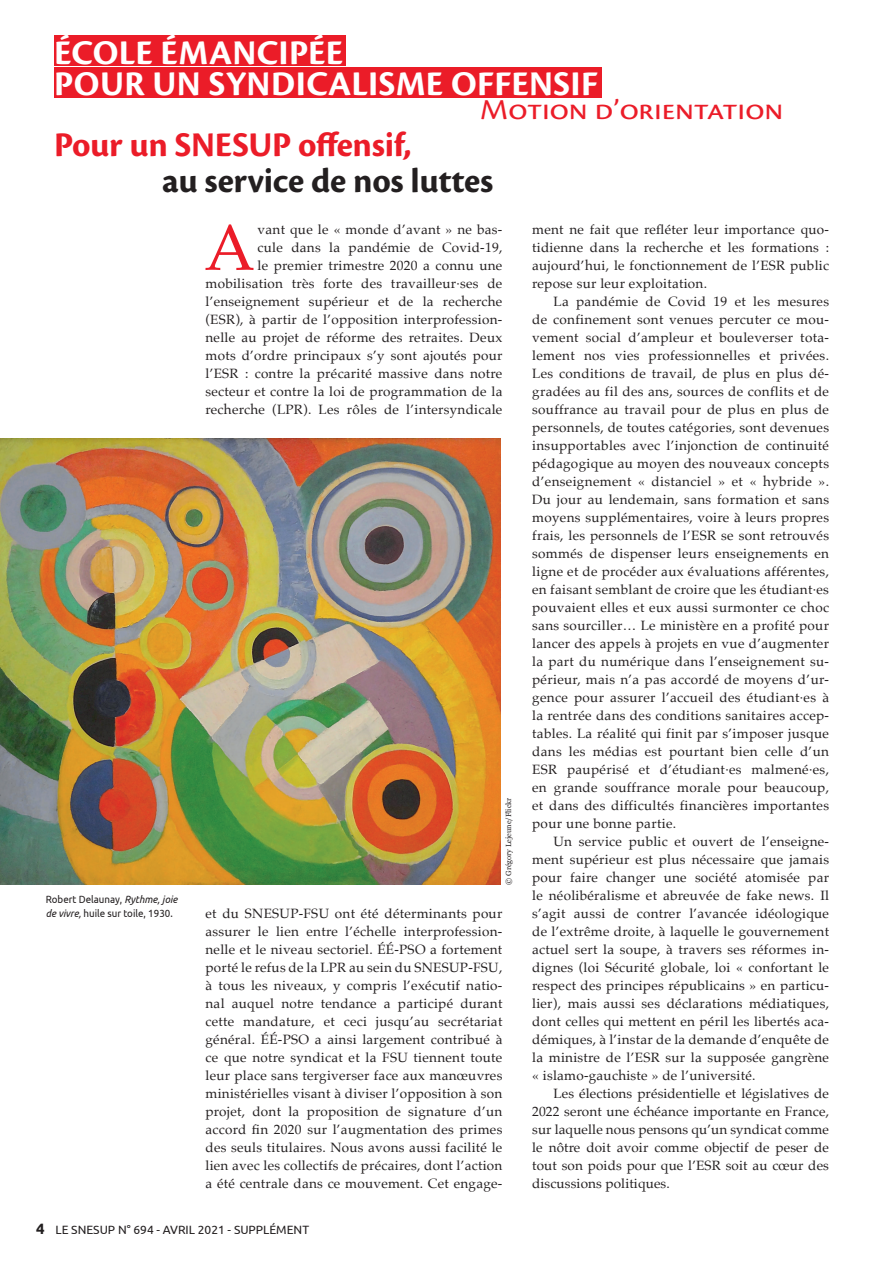
<style>
.page{position:relative;width:893px;height:1263px;background:#fff}
.page>*{position:absolute;margin:0;border:0;box-sizing:border-box;transform-origin:0 0}
.Texte_courant{font:65.1px "Palatino";color:#eb1c28}
.Chhapeau_centré{font:700 36px/31.5px "Cronos Pro";letter-spacing:.01em;color:#fff}
.Chhapeau_centré-2{font:700 36px "Cronos Pro";letter-spacing:-.01em;color:#eb1c28}
.Chhapeau_centré-3{font:700 36px "Cronos Pro";letter-spacing:-.005em;color:#231f20}
.Chhapeau_centré-4{font:30px "Cronos Pro";letter-spacing:-.005em;color:#eb1c28;scale:1.12 1}
.Texte_courant-2{font:13.5px/18px "Palatino";letter-spacing:.02em;color:#231f20;text-align:justify}
.t1{font:12px "Ubuntu";color:#231f20}
.Légende_photo{font:10.5px/13.5px "Ubuntu";color:#231f20;scale:.93 1}
.Copyright{font:7.5px "Georgia";color:#231f20}
.s1{font-style:italic}
.s2{font-weight:700;font-size:15px}
</style>
<div class="page">
<div style="left:54px;top:35px;width:291px;height:31px;background:#eb1c28"></div>
<div style="left:54px;top:67px;width:547px;height:31px;background:#eb1c28"></div>
<img style="left:0;top:438px;width:501px;height:446px">
<p class="Chhapeau_centré" style="left:54px;top:37px;width:545px">ÉCOLE ÉMANCIPÉE<br>POUR UN SYNDICALISME OFFENSIF</p>
<p class="Chhapeau_centré-4" style="left:480px;top:92px;width:272px">Motion d’orientation</p>
<p class="Chhapeau_centré-2" style="left:54px;top:124px;width:359px">Pour un SNESUP offensif,</p>
<p class="Chhapeau_centré-3" style="left:162px;top:160px;width:333px">au service de nos luttes</p>
<p class="Texte_courant" style="left:204px;top:194px;width:52px">A</p>
<p class="Texte_courant-2" style="left:532px;top:220px;width:298px">ment ne fait que refléter leur importance quo&shy;tidienne dans la recherche et les formations : aujourd’hui, le fonctionnement de l’ESR public repose sur leur exploitation.</p>
<p class="Texte_courant-2" style="left:532px;top:292px;width:298px;text-indent:21px">La pandémie de Covid 19 et les mesures de confinement sont venues percuter ce mou&shy;vement social d’ampleur et bouleverser tota&shy;lement nos vies professionnelles et privées.<br>Les conditions de travail, de plus en plus dé&shy;gradées au fil des ans, sources de conflits et de souffrance au travail pour de plus en plus de personnels, de toutes catégories, sont devenues insupportables avec l’injonction de continuité pédagogique au moyen des nouveaux concepts d’enseignement « distanciel » et « hybride ».<br>Du jour au lendemain, sans formation et sans moyens supplémentaires, voire à leurs propres frais, les personnels de l’ESR se sont retrouvés sommés de dispenser leurs enseignements en ligne et de procéder aux évaluations afférentes, en faisant semblant de croire que les étudiant·es pouvaient elles et eux aussi surmonter ce choc sans sourciller… Le ministère en a profité pour lancer des appels à projets en vue d’augmenter la part du numérique dans l’enseignement su&shy;périeur, mais n’a pas accordé de moyens d’ur&shy;gence pour assurer l’accueil des étudiant·es à la rentrée dans des conditions sanitaires accep&shy;tables. La réalité qui finit par s’imposer jusque dans les médias est pourtant bien celle d’un ESR paupérisé et d’étudiant·es malmené·es, en grande souffrance morale pour beaucoup, et dans des difficultés financières importantes pour une bonne partie.</p>
<p class="Texte_courant-2" style="left:532px;top:832px;width:298px;text-indent:21px">Un service public et ouvert de l’enseigne&shy;ment supérieur est plus nécessaire que jamais pour faire changer une société atomisée par le néolibéralisme et abreuvée de fake news. Il s’agit aussi de contrer l’avancée idéologique de l’extrême droite, à laquelle le gouvernement actuel sert la soupe, à travers ses réformes in&shy;dignes (loi Sécurité globale, loi « confortant le respect des principes républicains » en particu&shy;lier), mais aussi ses déclarations médiatiques, dont celles qui mettent en péril les libertés aca&shy;démiques, à l’instar de la demande d’enquête de la ministre de l’ESR sur la supposée gangrène « islamo-gauchiste » de l’université.</p>
<p class="Texte_courant-2" style="left:532px;top:1084px;width:298px;text-indent:21px">Les élections présidentielle et législatives de 2022 seront une échéance importante en France, sur laquelle nous pensons qu’un syndicat comme le nôtre doit avoir comme objectif de peser de tout son poids pour que l’ESR soit au cœur des discussions politiques.</p>
<p class="Texte_courant-2" style="left:206px;top:220px;width:298px;text-align:right">vant que le « monde d’avant » ne bas-<br>cule dans la pandémie de Covid-19,<br>le premier trimestre 2020 a connu une mobilisation très forte des travailleur·ses de l’enseignement supérieur et de la recherche (ESR), à partir de l’opposition interprofession&shy;nelle au projet de réforme des retraites. Deux mots d’ordre principaux s’y sont ajoutés pour l’ESR : contre la précarité massive dans notre secteur et contre la loi de programmation de la recherche (LPR). Les rôles de l’intersyndicale</p>
<p class="Copyright" style="left:503px;top:884px;width:88px;rotate:-90deg">© Grégory Lejeune/Flickr</p>
<p class="Légende_photo" style="left:46px;top:892px;width:143px">Robert Delaunay, <span class="s1">Rythme, joie de vivre,</span> huile sur toile, 1930.</p>
<p class="Texte_courant-2" style="left:206px;top:904px;width:298px">et du SNESUP-FSU ont été déterminants pour assurer le lien entre l’échelle interprofession&shy;nelle et le niveau sectoriel. ÉÉ-PSO a fortement porté le refus de la LPR au sein du SNESUP-FSU, à tous les niveaux, y compris l’exécutif natio&shy;nal auquel notre tendance a participé durant cette mandature, et ceci jusqu’au secrétariat général. ÉÉ-PSO a ainsi largement contribué à ce que notre syndicat et la FSU tiennent toute leur place sans tergiverser face aux manœuvres ministérielles visant à diviser l’opposition à son projet, dont la proposition de signature d’un accord fin 2020 sur l’augmentation des primes des seuls titulaires. Nous avons aussi facilité le lien avec les collectifs de précaires, dont l’action a été centrale dans ce mouvement. Cet engage-</p>
<p class="t1" style="left:36px;top:1222px;width:274px"><span class="s2">4</span> LE SNESUP N° 694 - AVRIL 2021 - SUPPLÉMENT</p>
</div>
